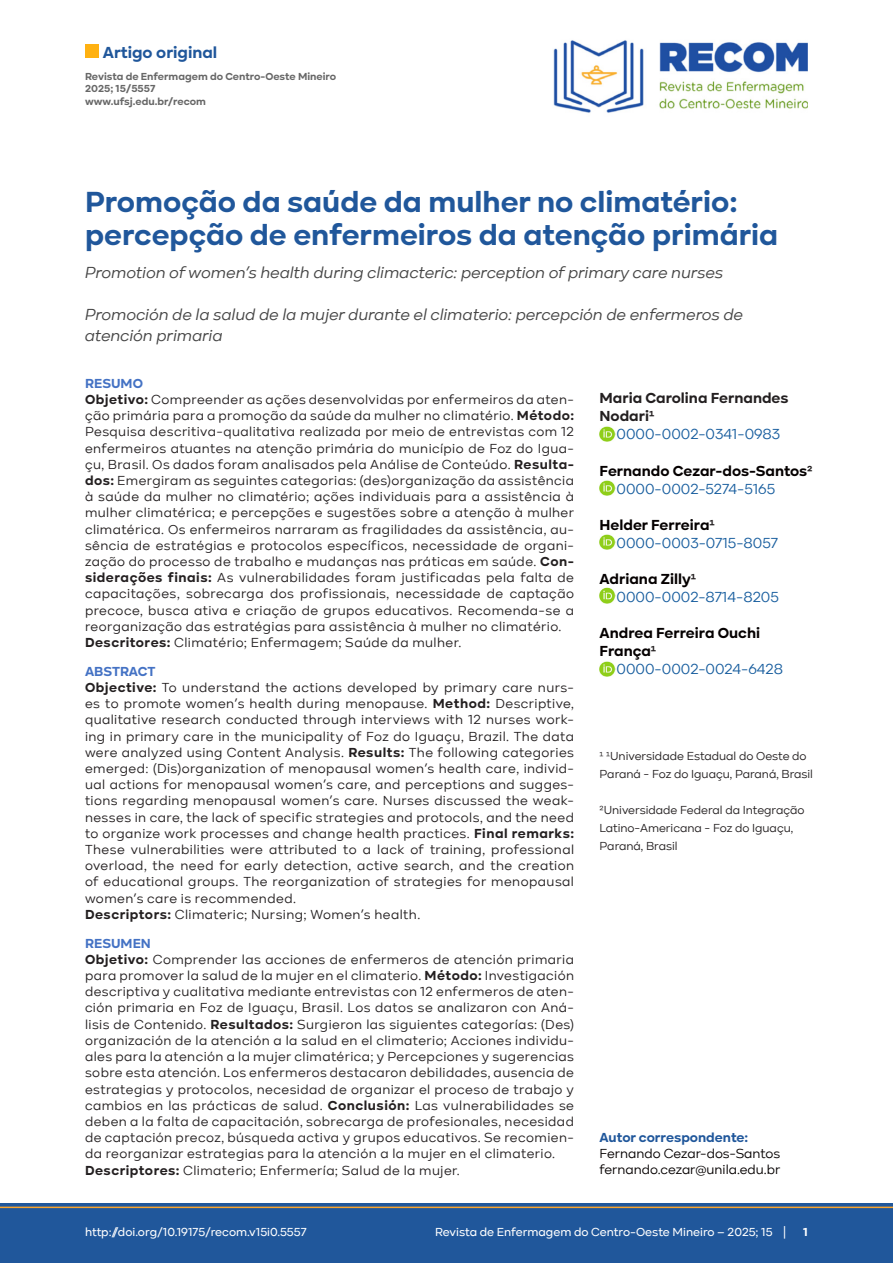
<style>
.page{position:relative;width:893px;height:1263px;background:#fff}
.page>*{position:absolute;margin:0;border:0;box-sizing:border-box;transform-origin:0 0}
.Titulo_principal{font:700 30px/33px "Kinetika";color:#20579b}
.Titulos_linguas{font:italic 16.5px/21px "Kinetika";color:#454545}
.t1{font:700 16.5px "Kinetika";color:#20579b}
.Body_Text_2{font:700 15px/18px "Kinetika";color:#050000}
.Body_Text_2-2{font:15px "Kinetika";color:#175d9e}
.Nome_autor{font:700 15px/18px "Kinetika";color:#231f20}
.Orcid{font:15px "Kinetika";color:#175d9e}
.Texto_resumo{font:13.5px/16.2px "Kinetika";letter-spacing:.03em;color:#231f20;text-align:justify}
.Body_Text_2-3{font:13.5px "Kinetika";color:#050000}
.Tit__Resuno{font:700 13.5px "Kinetika";color:#4472c4}
.Body_Text_2-4{font:700 13.5px "Kinetika";color:#20579b}
.Universidades_certo{font:12px/18px "Kinetika";color:#231f20}
.t2{font:500 12px "Kinetika";color:#fff}
.t3{font:700 12px "Kinetika";color:#fff}
.t4{font:700 10.5px "Kinetika";color:#676767}
.s1{font-weight:700}
.s2{color:#231f20}
</style>
<div class="page">
<div style="left:0;top:1203px;width:893px;height:60px;background:#20579b"></div>
<hr style="left:0;top:1206px;width:893px;height:2px;background:#f9a42e">
<img style="left:553px;top:40px;width:255px;height:73px">
<div style="left:85px;top:45px;width:14px;height:13px;background:#ffb111"></div>
<img style="left:599px;top:480px;width:16px;height:16px">
<img style="left:599px;top:534px;width:16px;height:16px">
<img style="left:599px;top:587px;width:16px;height:16px">
<img style="left:599px;top:661px;width:16px;height:15px">
<img style="left:599px;top:426px;width:16px;height:15px">
<p class="t1" style="left:103px;top:43px;width:116px">Artigo original</p>
<p class="t4" style="left:85px;top:70px;width:253px">Revista de Enfermagem do Centro-Oeste Mineiro</p>
<p class="t4" style="left:85px;top:82px;width:72px">2025; 15/5557</p>
<p class="t4" style="left:85px;top:95px;width:123px">www.ufsj.edu.br/recom</p>
<p class="Titulo_principal" style="left:85px;top:185px;width:695px">Promoção da saúde da mulher no climatério: percepção de enfermeiros da atenção primária</p>
<p class="Titulos_linguas" style="left:85px;top:262px;width:640px">Promotion of women’s health during climacteric: perception of primary care nurses</p>
<p class="Titulos_linguas" style="left:85px;top:304px;width:660px">Promoción de la salud de la mujer durante el climaterio: percepción de enfermeros de atención primaria</p>
<p class="Tit__Resuno" style="left:85px;top:375px;width:59px">RESUMO</p>
<p class="Texto_resumo" style="left:85px;top:391px;width:490px"><span class="s1">Objetivo:</span> Compreender as ações desenvolvidas por enfermeiros da aten&shy;ção primária para a promoção da saúde da mulher no climatério. <span class="s1">Método:<br></span>Pesquisa descritiva-qualitativa realizada por meio de entrevistas com 12 enfermeiros atuantes na atenção primária do município de Foz do Igua&shy;çu, Brasil. Os dados foram analisados pela Análise de Conteúdo. <span class="s1">Resulta&shy;dos:</span> Emergiram as seguintes categorias: (des)organização da assistência à saúde da mulher no climatério; ações individuais para a assistência à mulher climatérica; e percepções e sugestões sobre a atenção à mulher climatérica. Os enfermeiros narraram as fragilidades da assistência, au&shy;sência de estratégias e protocolos específicos, necessidade de organi&shy;zação do processo de trabalho e mudanças nas práticas em saúde. <span class="s1">Con&shy;siderações finais:</span> As vulnerabilidades foram justificadas pela falta de capacitações, sobrecarga dos profissionais, necessidade de captação precoce, busca ativa e criação de grupos educativos. Recomenda-se a reorganização das estratégias para assistência à mulher no climatério.</p>
<p class="Texto_resumo" style="left:85px;top:634px;width:378px"><span class="s1">Descritores:</span> Climatério; Enfermagem; Saúde da mulher.</p>
<p class="Tit__Resuno" style="left:85px;top:663px;width:72px">ABSTRACT</p>
<p class="Texto_resumo" style="left:85px;top:679px;width:491px"><span class="s1">Objective:</span> To understand the actions developed by primary care nurs&shy;es to promote women’s health during menopause. <span class="s1">Method:</span> Descriptive, qualitative research conducted through interviews with 12 nurses work&shy;ing in primary care in the municipality of Foz do Iguaçu, Brazil. The data were analyzed using Content Analysis. <span class="s1">Results:</span> The following categories emerged: (Dis)organization of menopausal women’s health care, individ&shy;ual actions for menopausal women’s care, and perceptions and sugges&shy;tions regarding menopausal women’s care. Nurses discussed the weak&shy;nesses in care, the lack of specific strategies and protocols, and the need to organize work processes and change health practices. <span class="s1">Final remarks:<br></span>These vulnerabilities were attributed to a lack of training, professional overload, the need for early detection, active search, and the creation of educational groups. The reorganization of strategies for menopausal women’s care is recommended.</p>
<p class="Texto_resumo" style="left:85px;top:906px;width:337px"><span class="s1">Descriptors:</span> Climateric; Nursing; Women’s health.</p>
<p class="Tit__Resuno" style="left:85px;top:935px;width:67px">RESUMEN</p>
<p class="Texto_resumo" style="left:85px;top:951px;width:490px"><span class="s1">Objetivo:</span> Comprender las acciones de enfermeros de atención primaria para promover la salud de la mujer en el climaterio. <span class="s1">Método:</span> Investigación descriptiva y cualitativa mediante entrevistas con 12 enfermeros de aten&shy;ción primaria en Foz de Iguaçu, Brasil. Los datos se analizaron con Aná&shy;lisis de Contenido. <span class="s1">Resultados:</span> Surgieron las siguientes categorías: (Des) organización de la atención a la salud en el climaterio; Acciones individu&shy;ales para la atención a la mujer climatérica; y Percepciones y sugerencias sobre esta atención. Los enfermeros destacaron debilidades, ausencia de estrategias y protocolos, necesidad de organizar el proceso de trabajo y cambios en las prácticas de salud. <span class="s1">Conclusión:</span> Las vulnerabilidades se deben a la falta de capacitación, sobrecarga de profesionales, necesidad de captación precoz, búsqueda activa y grupos educativos. Se recomien&shy;da reorganizar estrategias para la atención a la mujer en el climaterio.</p>
<p class="Texto_resumo" style="left:85px;top:1162px;width:376px"><span class="s1">Descriptores:</span> Climaterio; Enfermería; Salud de la mujer.</p>
<p class="Nome_autor" style="left:600px;top:389px;width:190px">Maria Carolina Fernandes<br>Nodari1</p>
<p class="Orcid" style="left:617px;top:426px;width:165px">0000-0002-0341-0983</p>
<p class="Body_Text_2" style="left:600px;top:461px;width:215px">Fernando Cezar-dos-Santos<span class="s2">2</span></p>
<p class="Body_Text_2-2" style="left:617px;top:480px;width:160px">0000-0002-5274-5165</p>
<p class="Body_Text_2" style="left:600px;top:515px;width:117px">Helder Ferreira<span class="s2">1</span></p>
<p class="Body_Text_2-2" style="left:617px;top:534px;width:163px">0000-0003-0715-8057</p>
<p class="Body_Text_2" style="left:600px;top:569px;width:98px">Adriana Zilly<span class="s2">1</span></p>
<p class="Body_Text_2-2" style="left:617px;top:588px;width:164px">0000-0002-8714-8205</p>
<p class="Body_Text_2" style="left:600px;top:623px;width:162px">Andrea Ferreira Ouchi<br>França<span class="s2">1</span></p>
<p class="Body_Text_2-2" style="left:617px;top:660px;width:168px">0000-0002-0024-6428</p>
<p class="Universidades_certo" style="left:600px;top:747px;width:215px">1 1Universidade Estadual do Oeste do<br>Paraná - Foz do Iguaçu, Paraná, Brasil</p>
<p class="Universidades_certo" style="left:600px;top:801px;width:206px">2Universidade Federal da Integração<br>Latino-Americana - Foz do Iguaçu,<br>Paraná, Brasil</p>
<p class="Body_Text_2-4" style="left:600px;top:1129px;width:150px">Autor correspondente:</p>
<p class="Body_Text_2-3" style="left:600px;top:1145px;width:182px">Fernando Cezar-dos-Santos</p>
<p class="Body_Text_2-3" style="left:600px;top:1162px;width:182px">fernando.cezar@unila.edu.br</p>
<p class="t2" style="left:85px;top:1225px;width:223px">http://doi.org/10.19175/recom.v15i0.5557</p>
<p class="t2" style="left:435px;top:1225px;width:353px">Revista de Enfermagem do Centro-Oeste Mineiro – 2025; 15 |</p>
<p class="t3" style="left:803px;top:1224px;width:6px">1</p>
</div>
